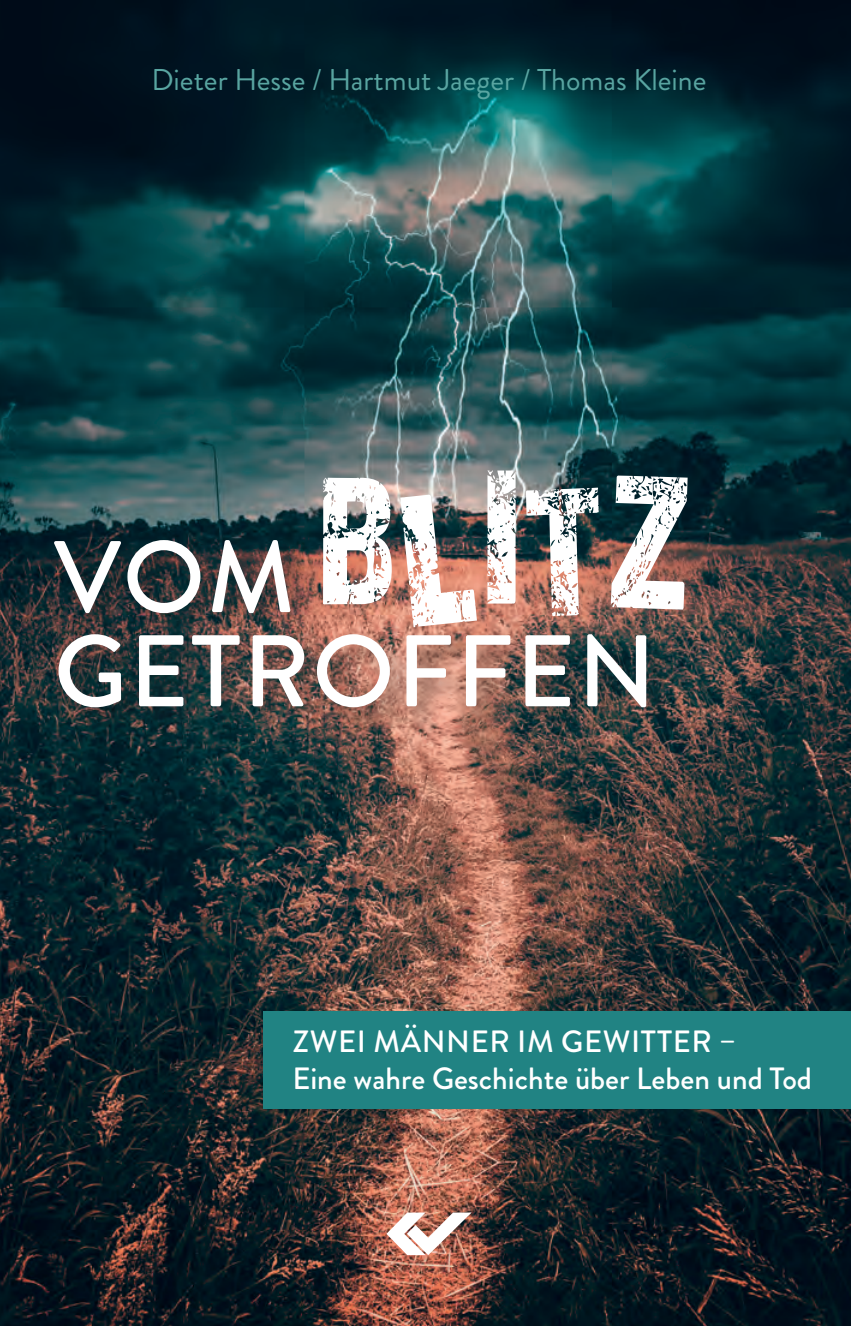
<style>
.page{position:relative;width:851px;height:1326px;background:#fff}
.page>*{position:absolute;margin:0;border:0;box-sizing:border-box;transform-origin:0 0}
.t1{font:193.5px "Almaq Rough";color:#fff;scale:.83 1}
.t2{font:500 101.5px/94.2px "Brandon Grotesque";letter-spacing:.02em;color:#fff}
.t3{font:500 30.75px/37px "Brandon Grotesque";color:#fff}
.t4{font:30px "Brandon Grotesque";color:#59a5a1}
</style>
<div class="page">
<img style="left:0;top:8px;width:850px;height:1317px">
<img style="left:0;top:0;width:850px;height:8px">
<div style="left:49px;top:534px;width:625px;height:200px;background:#231f20;opacity:.38"></div>
<img style="left:386px;top:1212px;width:85px;height:42px">
<div style="left:263px;top:1011px;width:587px;height:97px;background:#218383"></div>
<svg style="left:321px;top:477px;width:72px;height:128px;background:#74615c"></svg>
<img style="left:400px;top:491px;width:77px;height:136px">
<svg style="left:609px;top:474px;width:81px;height:136px;background:#48403f"></svg>
<p class="t4" style="left:152px;top:59px;width:556px">Dieter Hesse / Hartmut Jaeger / Thomas Kleine</p>
<h1 class="t1" style="left:480px;top:428px;width:152px">IT</h1>
<h2 class="t2" style="left:54px;top:531px;width:603px">VOM<br>GETROFFEN</h2>
<p class="t3" style="left:292px;top:1023px;width:521px">ZWEI MÄNNER IM GEWITTER –<br>Eine wahre Geschichte über Leben und Tod</p>
</div>
